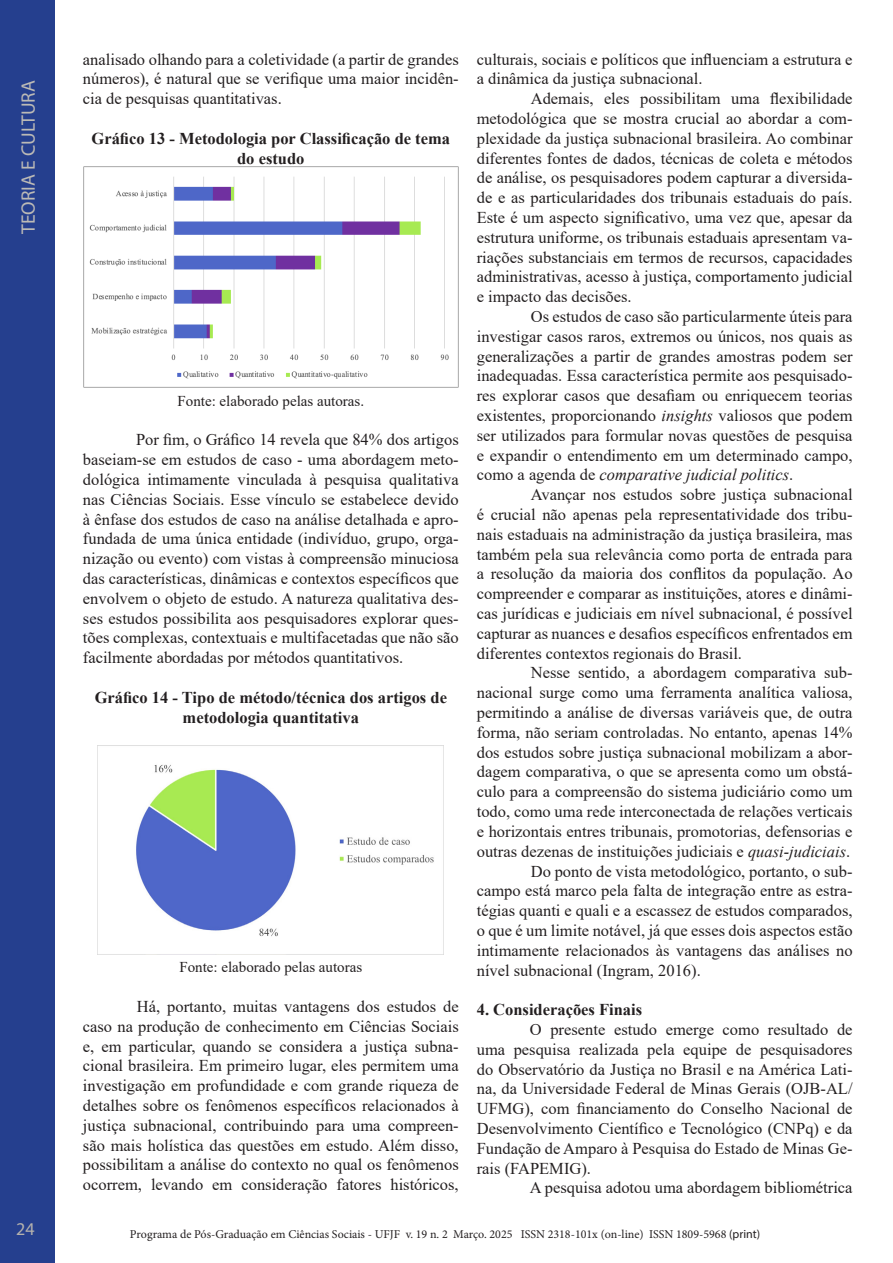
<style>
.page{position:relative;width:893px;height:1263px;background:#fff}
.page>*{position:absolute;margin:0;border:0;box-sizing:border-box;transform-origin:0 0}
.t1{font:19.5px "Myriad Pro";color:#bcbab6}
.t2{font:18px "Myriad Pro";color:#b5b2ad}
.t3{font:16.5px/19.8px "Times New Roman";color:#231f20;text-align:justify}
.t4{font:700 16.5px/19.8px "Times New Roman";color:#231f20;text-align:center}
.t5{font:15px "Times New Roman";color:#231f20}
.t6{font:12px "Minion Pro";color:#231f20}
.s1{font-style:italic}
.s2{font-family:"Myriad Pro"}
</style>
<div class="page">
<div style="left:0;top:0;width:54px;height:1263px;background:#253f8e"></div>
<img style="left:83px;top:167px;width:376px;height:221px">
<img style="left:136px;top:746px;width:308px;height:208px">
<p class="t1" style="left:16px;top:234px;width:155px;rotate:-90deg">TEORIA E CULTURA</p>
<p class="t2" style="left:16px;top:1218px;width:20px">24</p>
<p class="t3" style="left:83px;top:49px;width:377px">analisado olhando para a coletividade (a partir de grandes números), é natural que se verifique uma maior incidên&shy;cia de pesquisas quantitativas.</p>
<p class="t4" style="left:92px;top:128px;width:360px">Gráfico 13 - Metodologia por Classificação de tema do estudo</p>
<p class="t5" style="left:178px;top:390px;width:188px">Fonte: elaborado pelas autoras.</p>
<p class="t3" style="left:83px;top:429px;width:377px;text-indent:53px">Por fim, o Gráfico 14 revela que 84% dos artigos baseiam-se em estudos de caso - uma abordagem meto&shy;dológica intimamente vinculada à pesquisa qualitativa nas Ciências Sociais. Esse vínculo se estabelece devido à ênfase dos estudos de caso na análise detalhada e apro&shy;fundada de uma única entidade (indivíduo, grupo, orga&shy;nização ou evento) com vistas à compreensão minuciosa das características, dinâmicas e contextos específicos que envolvem o objeto de estudo. A natureza qualitativa des&shy;ses estudos possibilita aos pesquisadores explorar ques&shy;tões complexas, contextuais e multifacetadas que não são facilmente abordadas por métodos quantitativos.</p>
<p class="t4" style="left:95px;top:687px;width:354px">Gráfico 14 - Tipo de método/técnica dos artigos de metodologia quantitativa</p>
<p class="t5" style="left:179px;top:957px;width:184px">Fonte: elaborado pelas autoras</p>
<p class="t3" style="left:83px;top:996px;width:377px;text-indent:54px">Há, portanto, muitas vantagens dos estudos de caso na produção de conhecimento em Ciências Sociais e, em particular, quando se considera a justiça subna&shy;cional brasileira. Em primeiro lugar, eles permitem uma investigação em profundidade e com grande riqueza de detalhes sobre os fenômenos específicos relacionados à justiça subnacional, contribuindo para uma compreen&shy;são mais holística das questões em estudo. Além disso, possibilitam a análise do contexto no qual os fenômenos ocorrem, levando em consideração fatores históricos,</p>
<p class="t3" style="left:477px;top:49px;width:377px">culturais, sociais e políticos que influenciam a estrutura e a dinâmica da justiça subnacional.</p>
<p class="t3" style="left:477px;top:88px;width:377px;text-indent:54px">Ademais, eles possibilitam uma flexibilidade metodológica que se mostra crucial ao abordar a com&shy;plexidade da justiça subnacional brasileira. Ao combinar diferentes fontes de dados, técnicas de coleta e métodos de análise, os pesquisadores podem capturar a diversida&shy;de e as particularidades dos tribunais estaduais do país.<br>Este é um aspecto significativo, uma vez que, apesar da estrutura uniforme, os tribunais estaduais apresentam va&shy;riações substanciais em termos de recursos, capacidades administrativas, acesso à justiça, comportamento judicial e impacto das decisões.</p>
<p class="t3" style="left:477px;top:306px;width:377px;text-indent:54px">Os estudos de caso são particularmente úteis para investigar casos raros, extremos ou únicos, nos quais as generalizações a partir de grandes amostras podem ser inadequadas. Essa característica permite aos pesquisado&shy;res explorar casos que desafiam ou enriquecem teorias existentes, proporcionando <span class="s1">insights</span> valiosos que podem ser utilizados para formular novas questões de pesquisa e expandir o entendimento em um determinado campo, como a agenda de <span class="s1">comparative judicial politics</span>.</p>
<p class="t3" style="left:477px;top:484px;width:377px;text-indent:54px">Avançar nos estudos sobre justiça subnacional é crucial não apenas pela representatividade dos tribu&shy;nais estaduais na administração da justiça brasileira, mas também pela sua relevância como porta de entrada para a resolução da maioria dos conflitos da população. Ao compreender e comparar as instituições, atores e dinâmi&shy;cas jurídicas e judiciais em nível subnacional, é possível capturar as nuances e desafios específicos enfrentados em diferentes contextos regionais do Brasil.</p>
<p class="t3" style="left:477px;top:662px;width:377px;text-indent:54px">Nesse sentido, a abordagem comparativa sub&shy;nacional surge como uma ferramenta analítica valiosa, permitindo a análise de diversas variáveis que, de outra forma, não seriam controladas. No entanto, apenas 14% dos estudos sobre justiça subnacional mobilizam a abor&shy;dagem comparativa, o que se apresenta como um obstá&shy;culo para a compreensão do sistema judiciário como um todo, como uma rede interconectada de relações verticais e horizontais entres tribunais, promotorias, defensorias e outras dezenas de instituições judiciais e <span class="s1">quasi-judiciais</span>.</p>
<p class="t3" style="left:477px;top:860px;width:377px;text-indent:54px">Do ponto de vista metodológico, portanto, o sub&shy;campo está marco pela falta de integração entre as estra&shy;tégias quanti e quali e a escassez de estudos comparados, o que é um limite notável, já que esses dois aspectos estão intimamente relacionados às vantagens das análises no nível subnacional (Ingram, 2016).</p>
<p class="t4" style="left:477px;top:999px;width:167px">4. Considerações Finais</p>
<p class="t3" style="left:477px;top:1019px;width:377px;text-indent:53px">O presente estudo emerge como resultado de uma pesquisa realizada pela equipe de pesquisadores do Observatório da Justiça no Brasil e na América Lati&shy;na, da Universidade Federal de Minas Gerais (OJB-AL/ UFMG), com financiamento do Conselho Nacional de Desenvolvimento Científico e Tecnológico (CNPq) e da Fundação de Amparo à Pesquisa do Estado de Minas Ge&shy;rais (FAPEMIG).</p>
<p class="t3" style="left:530px;top:1177px;width:324px">A pesquisa adotou uma abordagem bibliométrica</p>
<p class="t6" style="left:130px;top:1226px;width:632px">Programa de Pós-Graduação em Ciências Sociais - UFJF v. 19 n. 2 Março. 2025 ISSN 2318-101x (on-line) ISSN 1809-5968 <span class="s2">(print)</span></p>
</div>
